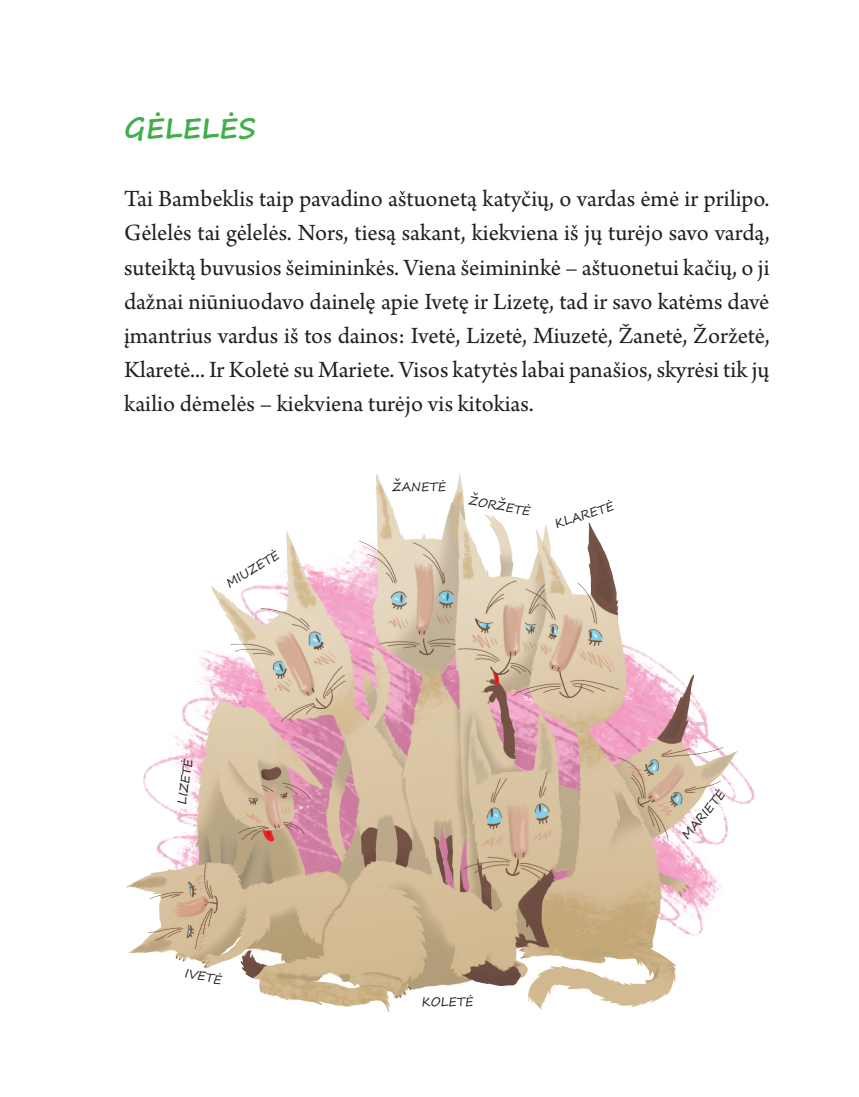
<style>
.page{position:relative;width:859px;height:1097px;background:#fff}
.page>*{position:absolute;margin:0;border:0;box-sizing:border-box;transform-origin:0 0}
.PAVADINIMAI{font:700 28px "Segoe Print";color:#40ae49}
.tekstas{font:24.5px/34.1px "Arno Pro";color:#231f20;text-align:justify}
.vardai{font:12.25px "Segoe Print";color:#231f20}
</style>
<div class="page">
<img style="left:126px;top:473px;width:629px;height:540px">
<p class="PAVADINIMAI" style="left:124px;top:102px;width:133px">GĖLELĖS</p>
<p class="tekstas" style="left:124px;top:183px;width:646px">Tai Bambeklis taip pavadino aštuonetą katyčių, o vardas ėmė ir prilipo.<br>Gėlelės tai gėlelės. Nors, tiesą sakant, kiekviena iš jų turėjo savo vardą, suteiktą buvusios šeimininkės. Viena šeimininkė – aštuonetui kačių, o ji dažnai niūniuodavo dainelę apie Ivetę ir Lizetę, tad ir savo katėms davė įmantrius vardus iš tos dainos: Ivetė, Lizetė, Miuzetė, Žanetė, Žoržetė, Klaretė... Ir Koletė su Mariete. Visos katytės labai panašios, skyrėsi tik jų kailio dėmelės – kiekviena turėjo vis kitokias.</p>
<p class="vardai" style="left:221px;top:575px;width:61px;rotate:-31deg">MIUZETĖ</p>
<p class="vardai" style="left:170px;top:802px;width:47px;rotate:-81deg">LIZETĖ</p>
<p class="vardai" style="left:187px;top:961px;width:39px;rotate:11deg">IVETĖ</p>
<p class="vardai" style="left:392px;top:476px;width:55px">ŽANETĖ</p>
<p class="vardai" style="left:471px;top:489px;width:64px;rotate:11deg">ŽORŽETĖ</p>
<p class="vardai" style="left:552px;top:513px;width:62px;rotate:-17deg">KLARETĖ</p>
<p class="vardai" style="left:421px;top:990px;width:53px">KOLETĖ</p>
<p class="vardai" style="left:675px;top:829px;width:60px;rotate:-50deg">MARIETĖ</p>
</div>
